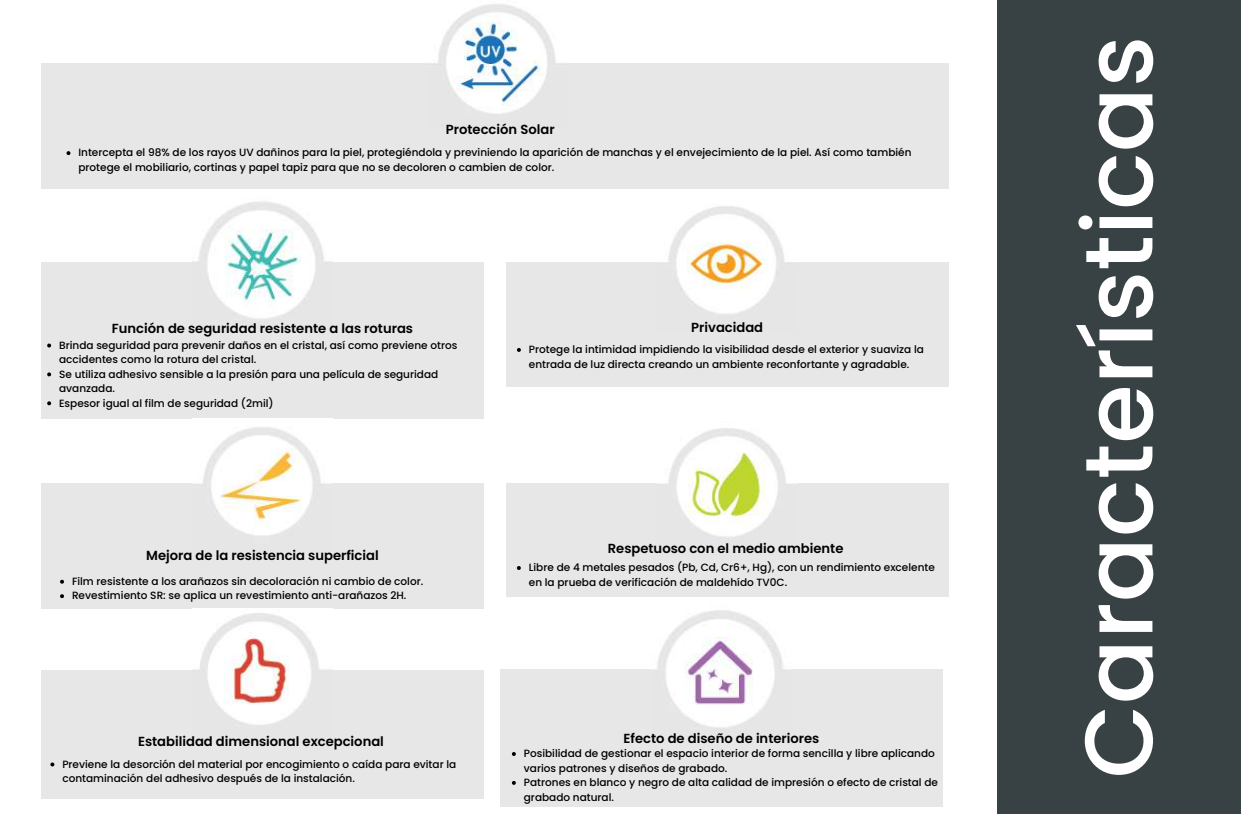
<style>
.page{position:relative;width:1241px;height:814px;background:#fff}
.page>*{position:absolute;margin:0;border:0;box-sizing:border-box;transform-origin:0 0}
.t1{font:500 95.99px "Poppins";color:#fff}
.t2{font:600 13.12px "Poppins";color:#000}
.t3{font:500 10.5px/14.4px "Poppins";color:#000}
</style>
<div class="page">
<div style="left:997px;top:0;width:243px;height:813px;background:#384244"></div>
<div style="left:41px;top:63px;width:907px;height:126px;background:#e7e7e8"></div>
<img style="left:437px;top:4px;width:119px;height:110px">
<div style="left:41px;top:262px;width:443px;height:156px;background:#e7e7e8"></div>
<img style="left:192px;top:201px;width:140px;height:118px">
<svg style="left:47px;top:343px;width:4px;height:4px"></svg>
<svg style="left:47px;top:372px;width:4px;height:4px"></svg>
<svg style="left:47px;top:401px;width:4px;height:4px"></svg>
<div style="left:506px;top:262px;width:442px;height:124px;background:#e7e7e8"></div>
<img style="left:668px;top:206px;width:117px;height:108px">
<svg style="left:517px;top:348px;width:4px;height:4px"></svg>
<div style="left:41px;top:483px;width:443px;height:125px;background:#e7e7e8"></div>
<img style="left:192px;top:427px;width:140px;height:108px">
<svg style="left:60px;top:580px;width:4px;height:4px"></svg>
<svg style="left:60px;top:594px;width:4px;height:4px"></svg>
<div style="left:506px;top:483px;width:442px;height:114px;background:#e7e7e8"></div>
<img style="left:657px;top:428px;width:140px;height:109px">
<svg style="left:517px;top:566px;width:4px;height:4px"></svg>
<div style="left:41px;top:670px;width:443px;height:129px;background:#e7e7e8"></div>
<img style="left:192px;top:613px;width:140px;height:112px">
<svg style="left:50px;top:762px;width:4px;height:4px"></svg>
<div style="left:500px;top:669px;width:442px;height:138px;background:#e7e7e8"></div>
<img style="left:657px;top:610px;width:127px;height:117px">
<p class="t2" style="left:446px;top:121px;width:110px">Protección Solar</p>
<p class="t3" style="left:78px;top:145px;width:834px">Intercepta el 98% de los rayos UV dañinos para la piel, protegiéndola y previniendo la aparición de manchas y el envejecimiento de la piel. Así como también protege el mobiliario, cortinas y papel tapiz para que no se decoloren o cambien de color.</p>
<p class="t2" style="left:112px;top:319px;width:303px">Función de seguridad resistente a las roturas</p>
<p class="t3" style="left:59px;top:338px;width:400px">Brinda seguridad para prevenir daños en el cristal, así como previene otros accidentes como la rotura del cristal.<br>Se utiliza adhesivo sensible a la presión para una película de seguridad avanzada.<br>Espesor igual al film de seguridad (2mil)</p>
<p class="t2" style="left:146px;top:546px;width:234px">Mejora de la resistencia superficial</p>
<p class="t3" style="left:72px;top:574px;width:353px">Film resistente a los arañazos sin decoloración ni cambio de color.<br>Revestimiento SR: se aplica un revestimiento anti-arañazos 2H.</p>
<p class="t2" style="left:138px;top:732px;width:247px">Estabilidad dimensional excepcional</p>
<p class="t3" style="left:62px;top:757px;width:395px">Previene la desorción del material por encogimiento o caída para evitar la contaminación del adhesivo después de la instalación.</p>
<p class="t2" style="left:691px;top:318px;width:73px">Privacidad</p>
<p class="t3" style="left:529px;top:342px;width:396px">Protege la intimidad impidiendo la visibilidad desde el exterior y suaviza la entrada de luz directa creando un ambiente reconfortante y agradable.</p>
<p class="t2" style="left:608px;top:539px;width:237px">Respetuoso con el medio ambiente</p>
<p class="t3" style="left:529px;top:560px;width:407px">Libre de 4 metales pesados (Pb, Cd, Cr6+, Hg), con un rendimiento excelente en la prueba de verificación de maldehído TV0C.</p>
<p class="t2" style="left:623px;top:729px;width:197px">Efecto de diseño de interiores</p>
<p class="t3" style="left:524px;top:746px;width:416px">Posibilidad de gestionar el espacio interior de forma sencilla y libre aplicando varios patrones y diseños de grabado.<br>Patrones en blanco y negro de alta calidad de impresión o efecto de cristal de grabado natural.</p>
<h1 class="t1" style="left:1051px;top:778px;width:744px;rotate:-90deg">Características</h1>
</div>
